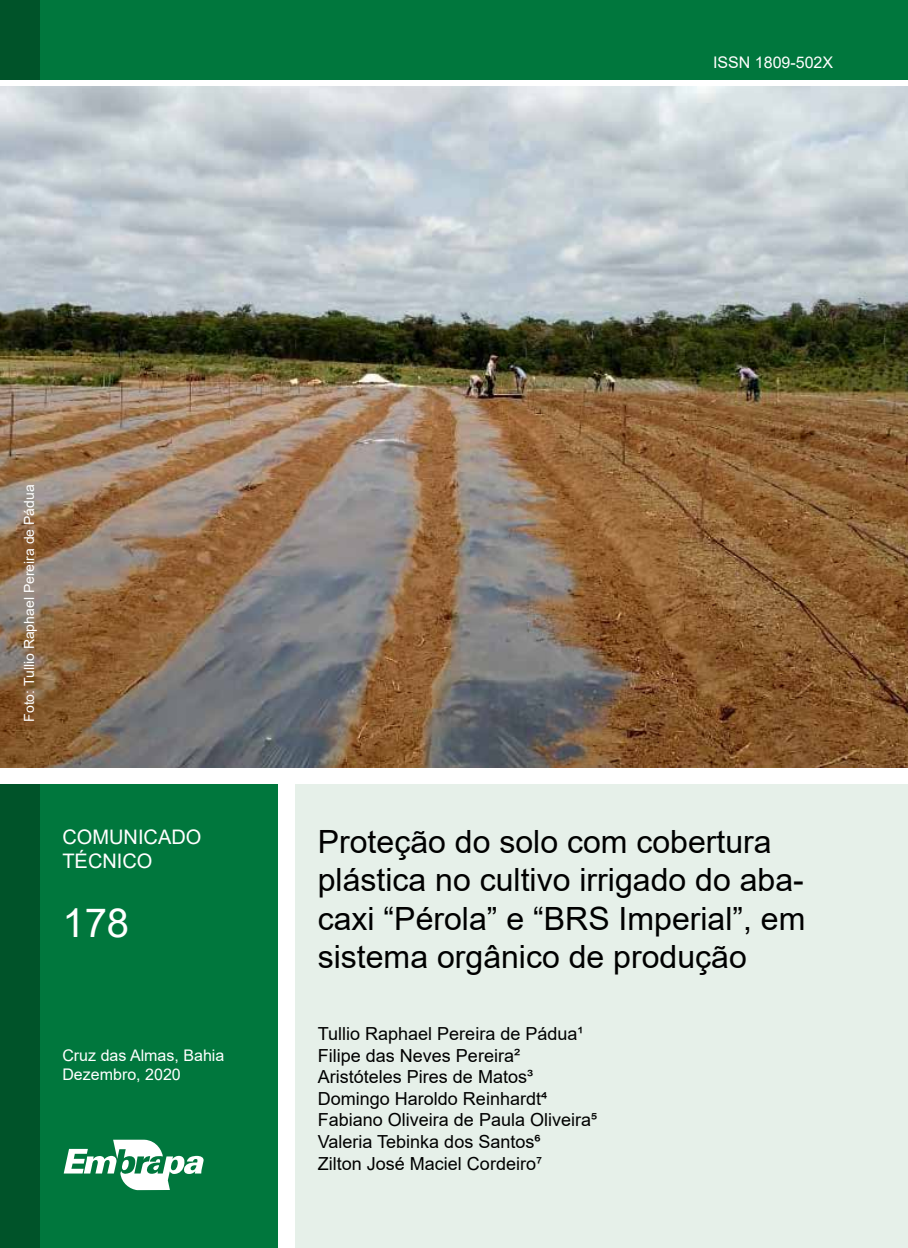
<style>
.page{position:relative;width:908px;height:1248px;background:#fff}
.page>*{position:absolute;margin:0;border:0;box-sizing:border-box;transform-origin:0 0}
.t1{font:40px "Arial";color:#fff}
.t2{font:32px/38.4px "Arial";color:#000}
.t3{font:20px/24px "Arial";color:#fff}
.t4{font:18px/21.6px "Arial";color:#000}
.t5{font:16px/19.2px "Arial";color:#fff}
.t6{font:14px "Arial";color:#fff}
</style>
<div class="page">
<img style="left:0;top:87px;width:907px;height:680px">
<div style="left:0;top:784px;width:277px;height:463px;background:#00773d"></div>
<div style="left:295px;top:784px;width:612px;height:463px;background:#e6f0e9"></div>
<div style="left:0;top:784px;width:40px;height:463px;background:#005329"></div>
<div style="left:0;top:0;width:907px;height:79px;background:#00773d"></div>
<svg style="left:64px;top:1139px;width:140px;height:50px"></svg>
<div style="left:0;top:0;width:40px;height:79px;background:#005329"></div>
<p class="t5" style="left:712px;top:53px;width:122px">ISSN 1809-502X</p>
<p class="t6" style="left:19px;top:721px;width:239px;rotate:-90deg">Foto: Tullio Raphael Pereira de Pádua</p>
<p class="t3" style="left:62px;top:825px;width:140px">COMUNICADO<br>TÉCNICO</p>
<h1 class="t1" style="left:62px;top:895px;width:68px">178</h1>
<p class="t5" style="left:62px;top:1045px;width:163px">Cruz das Almas, Bahia<br>Dezembro, 2020</p>
<h2 class="t2" style="left:317px;top:822px;width:489px">Proteção do solo com cobertura plástica no cultivo irrigado do aba&shy;caxi “Pérola” e “BRS Imperial”, em sistema orgânico de produção</h2>
<p class="t4" style="left:317px;top:1022px;width:281px">Tullio Raphael Pereira de Pádua¹<br>Filipe das Neves Pereira²<br>Aristóteles Pires de Matos³<br>Domingo Haroldo Reinhardt⁴<br>Fabiano Oliveira de Paula Oliveira⁵<br>Valeria Tebinka dos Santos⁶<br>Zilton José Maciel Cordeiro⁷</p>
</div>
